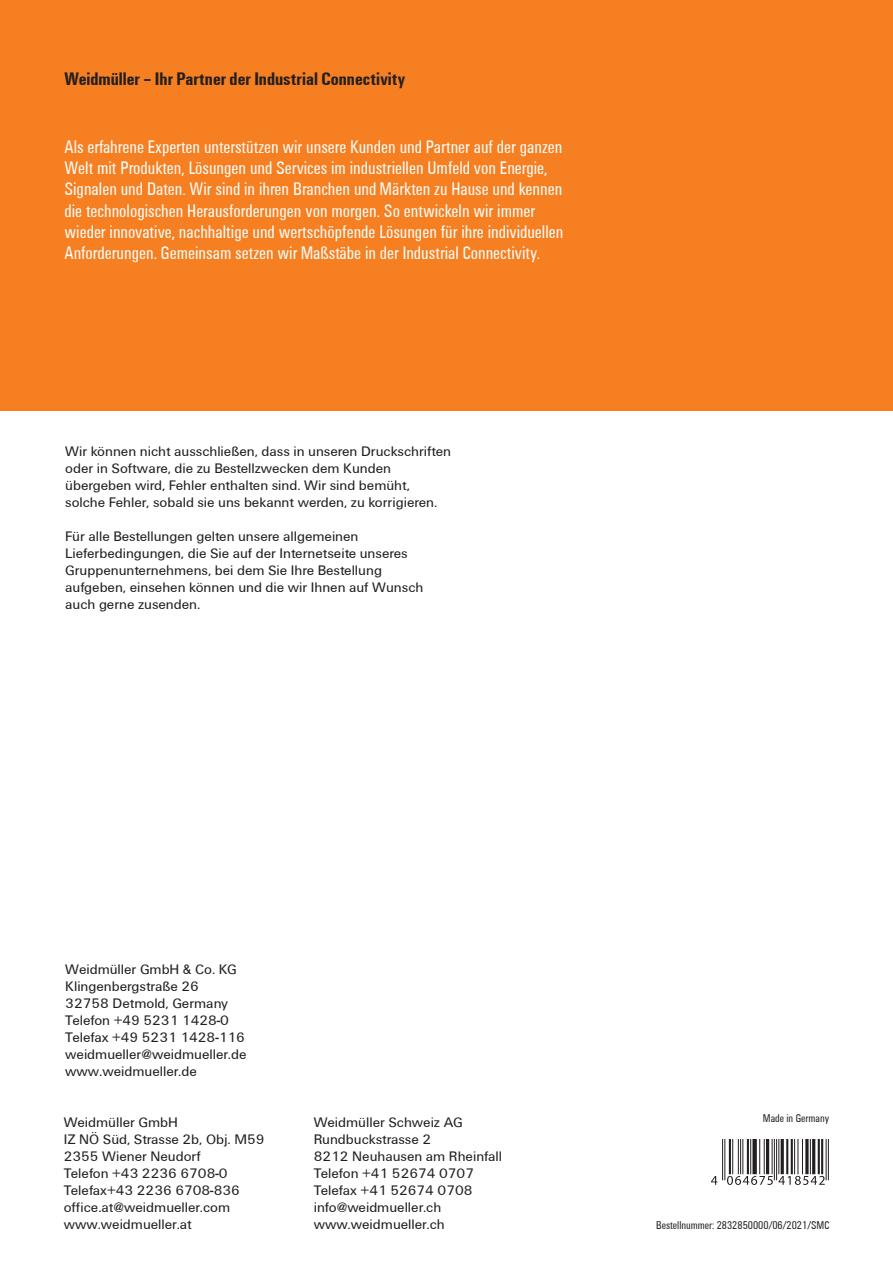
<style>
.page{position:relative;width:893px;height:1263px;background:#fff}
.page>*{position:absolute;margin:0;border:0;box-sizing:border-box;transform-origin:0 0}
.t1{font:18.75px/21.3px "Weidmueller Condensed";color:#fff}
.t2{font:700 18.75px "Weidmueller Condensed";color:#231f20}
.t3{font:14.25px/17px "Weidmueller";color:#231f20}
.t4{font:11.7px "Weidmueller Condensed";color:#231f20}
</style>
<div class="page">
<div style="left:0;top:0;width:893px;height:410px;background:#f57f21"></div>
<hr style="left:724px;top:1140px;width:1px;height:40px;background:#231f20">
<hr style="left:722px;top:1140px;width:1px;height:40px;background:#231f20">
<hr style="left:729px;top:1140px;width:2px;height:34px;background:#231f20">
<hr style="left:742px;top:1140px;width:1px;height:34px;background:#231f20">
<hr style="left:740px;top:1140px;width:1px;height:34px;background:#231f20">
<hr style="left:738px;top:1140px;width:1px;height:34px;background:#231f20">
<hr style="left:732px;top:1140px;width:1px;height:34px;background:#231f20">
<hr style="left:747px;top:1140px;width:2px;height:34px;background:#231f20">
<hr style="left:750px;top:1140px;width:1px;height:34px;background:#231f20">
<div style="left:752px;top:1140px;width:5px;height:34px;background:#231f20"></div>
<hr style="left:764px;top:1140px;width:1px;height:34px;background:#231f20">
<hr style="left:759px;top:1140px;width:1px;height:34px;background:#231f20">
<hr style="left:766px;top:1140px;width:3px;height:34px;background:#231f20">
<hr style="left:778px;top:1140px;width:1px;height:34px;background:#231f20">
<hr style="left:776px;top:1140px;width:1px;height:40px;background:#231f20">
<hr style="left:774px;top:1140px;width:1px;height:40px;background:#231f20">
<hr style="left:772px;top:1140px;width:1px;height:34px;background:#231f20">
<hr style="left:781px;top:1140px;width:3px;height:34px;background:#231f20">
<hr style="left:791px;top:1140px;width:2px;height:34px;background:#231f20">
<hr style="left:786px;top:1140px;width:2px;height:34px;background:#231f20">
<hr style="left:802px;top:1140px;width:1px;height:34px;background:#231f20">
<hr style="left:797px;top:1140px;width:1px;height:34px;background:#231f20">
<hr style="left:794px;top:1140px;width:1px;height:34px;background:#231f20">
<svg style="left:805px;top:1140px;width:4px;height:34px"></svg>
<hr style="left:810px;top:1140px;width:1px;height:34px;background:#231f20">
<hr style="left:812px;top:1140px;width:3px;height:34px;background:#231f20">
<hr style="left:821px;top:1140px;width:2px;height:34px;background:#231f20">
<hr style="left:818px;top:1140px;width:2px;height:34px;background:#231f20">
<hr style="left:828px;top:1140px;width:1px;height:40px;background:#231f20">
<hr style="left:826px;top:1140px;width:1px;height:40px;background:#231f20">
<svg style="left:711px;top:1176px;width:6px;height:9px"></svg>
<svg style="left:727px;top:1176px;width:98px;height:9px"></svg>
<h1 class="t2" style="left:65px;top:67px;width:342px">Weidmüller – Ihr Partner der Industrial Connectivity</h1>
<p class="t1" style="left:65px;top:136px;width:500px">Als erfahrene Experten unterstützen wir unsere Kunden und Partner auf der ganzen Welt mit Produkten, Lösungen und Services im industriellen Umfeld von Energie, Signalen und Daten. Wir sind in ihren Branchen und Märkten zu Hause und kennen die technologischen Herausforderungen von morgen. So entwickeln wir immer wieder innovative, nachhaltige und wertschöpfende Lösungen für ihre individuellen Anforderungen. Gemeinsam setzen wir Maßstäbe in der Industrial Connectivity.</p>
<p class="t3" style="left:65px;top:443px;width:387px">Wir können nicht ausschließen, dass in unseren Druckschriften oder in Software, die zu Bestellzwecken dem Kunden übergeben wird, Fehler enthalten sind. Wir sind bemüht, solche Fehler, sobald sie uns bekannt werden, zu korrigieren.</p>
<p class="t3" style="left:65px;top:528px;width:360px">Für alle Bestellungen gelten unsere allgemeinen Lieferbedingungen, die Sie auf der Internetseite unseres Gruppenunternehmens, bei dem Sie Ihre Bestellung aufgeben, einsehen können und die wir Ihnen auf Wunsch auch gerne zusenden.</p>
<p class="t3" style="left:65px;top:960px;width:183px">Weidmüller GmbH &amp; Co. KG<br>Klingenbergstraße 26<br>32758 Detmold, Germany<br>Telefon +49 5231 1428-0<br>Telefax +49 5231 1428-116 weidmueller@weidmueller.de www.weidmueller.de</p>
<p class="t3" style="left:64px;top:1113px;width:202px">Weidmüller GmbH<br>IZ NÖ Süd, Strasse 2b, Obj. M59<br>2355 Wiener Neudorf<br>Telefon +43 2236 6708-0<br>Telefax+43 2236 6708-836 office.at@weidmueller.com www.weidmueller.at</p>
<p class="t3" style="left:314px;top:1113px;width:190px">Weidmüller Schweiz AG<br>Rundbuckstrasse 2<br>8212 Neuhausen am Rheinfall<br>Telefon +41 52674 0707<br>Telefax +41 52674 0708 info@weidmueller.ch www.weidmueller.ch</p>
<p class="t4" style="left:763px;top:1111px;width:68px">Made in Germany</p>
<p class="t4" style="left:656px;top:1218px;width:175px">Bestellnummer: 2832850000/06/2021/SMC</p>
</div>
